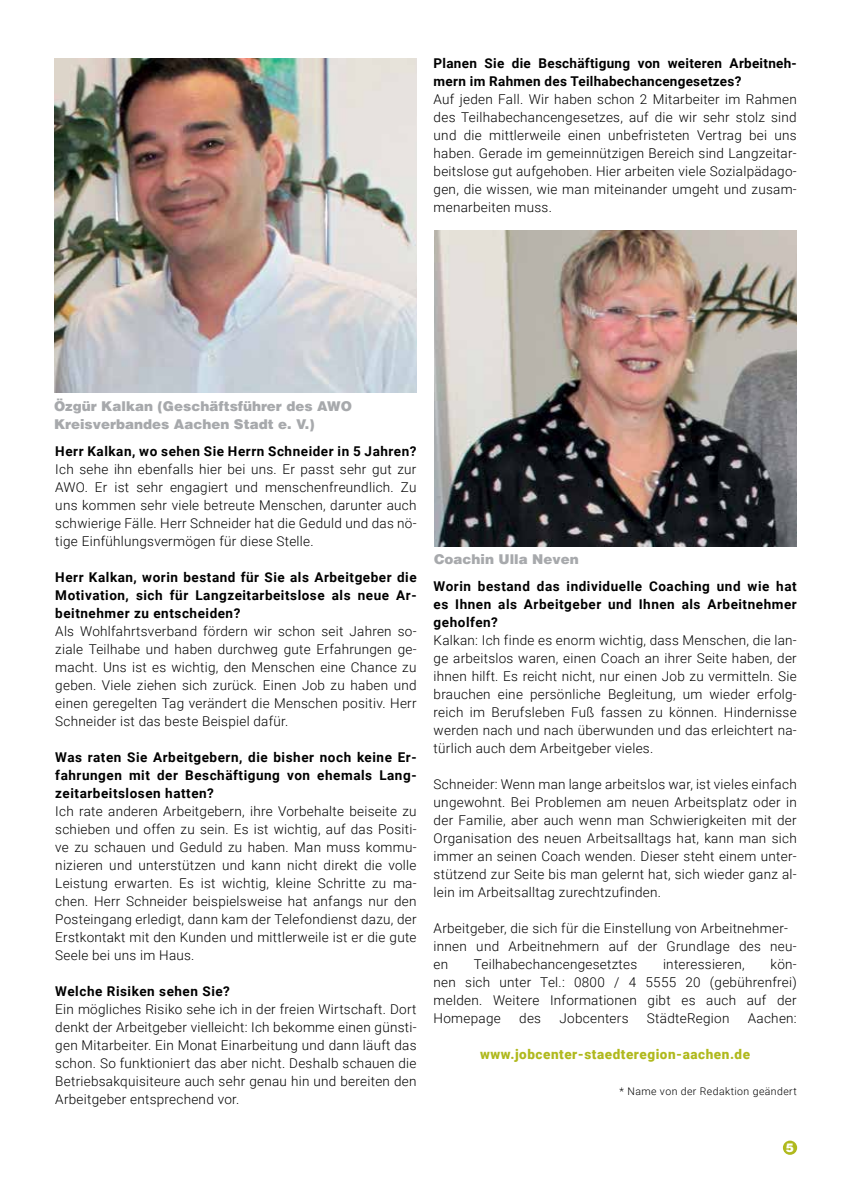
<style>
.page{position:relative;width:851px;height:1191px;background:#fff}
.page>*{position:absolute;margin:0;border:0;box-sizing:border-box;transform-origin:0 0}
.t1{font:300 13.5px/18px "Roboto";letter-spacing:.02em;color:#000;text-align:justify}
.t2{font:700 13.5px/18px "Roboto";letter-spacing:.04em;color:#000;text-align:justify}
.t3{font:700 13.5px/18px "Roboto";letter-spacing:.02em;color:#000}
.t4{font:900 13.5px/18px "Helvetica";color:#a7a9ac}
.t5{font:900 13.5px "Roboto";letter-spacing:.04em;color:#b0b91d}
.t6{font:900 12px "Helvetica";color:#fff}
.t7{font:300 10.5px "Roboto";letter-spacing:.04em;color:#000}
</style>
<div class="page">
<div style="left:782px;top:1140px;width:15px;height:14px;background:#b0b91d;border-radius:50%"></div>
<img style="left:54px;top:58px;width:362px;height:334px">
<img style="left:434px;top:230px;width:362px;height:317px">
<p class="t3" style="left:433px;top:54px;width:364px">Planen Sie die Beschäftigung von weiteren Arbeitneh&shy;mern im Rahmen des Teilhabechancengesetzes?</p>
<p class="t1" style="left:433px;top:90px;width:364px">Auf jeden Fall. Wir haben schon 2 Mitarbeiter im Rahmen des Teilhabechancengesetzes, auf die wir sehr stolz sind und die mittlerweile einen unbefristeten Vertrag bei uns haben. Gerade im gemeinnützigen Bereich sind Langzeitar&shy;beitslose gut aufgehoben. Hier arbeiten viele Sozialpädago&shy;gen, die wissen, wie man miteinander umgeht und zusam&shy;menarbeiten muss.</p>
<p class="t4" style="left:54px;top:396px;width:299px">Özgür Kalkan (Geschäftsführer des AWO<br>Kreisverbandes Aachen Stadt e. V.)</p>
<p class="t2" style="left:55px;top:441px;width:363px">Herr Kalkan, wo sehen Sie Herrn Schneider in 5 Jahren?</p>
<p class="t1" style="left:55px;top:459px;width:363px">Ich sehe ihn ebenfalls hier bei uns. Er passt sehr gut zur AWO. Er ist sehr engagiert und menschenfreundlich. Zu uns kommen sehr viele betreute Menschen, darunter auch schwierige Fälle. Herr Schneider hat die Geduld und das nö&shy;tige Einfühlungsvermögen für diese Stelle.</p>
<p class="t2" style="left:55px;top:567px;width:363px">Herr Kalkan, worin bestand für Sie als Arbeitgeber die Motivation, sich für Langzeitarbeitslose als neue Ar&shy;beitnehmer zu entscheiden?</p>
<p class="t1" style="left:55px;top:621px;width:363px">Als Wohlfahrtsverband fördern wir schon seit Jahren so&shy;ziale Teilhabe und haben durchweg gute Erfahrungen ge&shy;macht. Uns ist es wichtig, den Menschen eine Chance zu geben. Viele ziehen sich zurück. Einen Job zu haben und einen geregelten Tag verändert die Menschen positiv. Herr Schneider ist das beste Beispiel dafür.</p>
<p class="t2" style="left:55px;top:747px;width:363px">Was raten Sie Arbeitgebern, die bisher noch keine Er&shy;fahrungen mit der Beschäftigung von ehemals Lang&shy;zeitarbeitslosen hatten?</p>
<p class="t1" style="left:55px;top:801px;width:363px">Ich rate anderen Arbeitgebern, ihre Vorbehalte beiseite zu schieben und offen zu sein. Es ist wichtig, auf das Positi&shy;ve zu schauen und Geduld zu haben. Man muss kommu&shy;nizieren und unterstützen und kann nicht direkt die volle Leistung erwarten. Es ist wichtig, kleine Schritte zu ma&shy;chen. Herr Schneider beispielsweise hat anfangs nur den Posteingang erledigt, dann kam der Telefondienst dazu, der Erstkontakt mit den Kunden und mittlerweile ist er die gute Seele bei uns im Haus.</p>
<p class="t2" style="left:55px;top:981px;width:176px">Welche Risiken sehen Sie?</p>
<p class="t1" style="left:55px;top:999px;width:363px">Ein mögliches Risiko sehe ich in der freien Wirtschaft. Dort denkt der Arbeitgeber vielleicht: Ich bekomme einen günsti&shy;gen Mitarbeiter. Ein Monat Einarbeitung und dann läuft das schon. So funktioniert das aber nicht. Deshalb schauen die Betriebsakquisiteure auch sehr genau hin und bereiten den Arbeitgeber entsprechend vor.</p>
<p class="t4" style="left:434px;top:549px;width:146px">Coachin Ulla Neven</p>
<p class="t2" style="left:433px;top:576px;width:364px">Worin bestand das individuelle Coaching und wie hat es Ihnen als Arbeitgeber und Ihnen als Arbeitnehmer geholfen?</p>
<p class="t1" style="left:433px;top:630px;width:364px">Kalkan: Ich finde es enorm wichtig, dass Menschen, die lan&shy;ge arbeitslos waren, einen Coach an ihrer Seite haben, der ihnen hilft. Es reicht nicht, nur einen Job zu vermitteln. Sie brauchen eine persönliche Begleitung, um wieder erfolg&shy;reich im Berufsleben Fuß fassen zu können. Hindernisse werden nach und nach überwunden und das erleichtert na&shy;türlich auch dem Arbeitgeber vieles.</p>
<p class="t1" style="left:433px;top:774px;width:364px">Schneider: Wenn man lange arbeitslos war, ist vieles einfach ungewohnt. Bei Problemen am neuen Arbeitsplatz oder in der Familie, aber auch wenn man Schwierigkeiten mit der Organisation des neuen Arbeitsalltags hat, kann man sich immer an seinen Coach wenden. Dieser steht einem unter&shy;stützend zur Seite bis man gelernt hat, sich wieder ganz al&shy;lein im Arbeitsalltag zurechtzufinden.</p>
<p class="t1" style="left:433px;top:918px;width:364px;text-align:left">Arbeitgeber, die sich für die Einstellung von Arbeitnehmer&shy;innen und Arbeitnehmern auf der Grundlage des neu&shy;en</p>
<p class="t1" style="left:433px;top:954px;width:364px;text-indent:337px">kön&shy;nen sich unter Tel.: 0800 / 4 5555 20 (gebührenfrei) melden. Weitere Informationen gibt es auch auf der Homepage</p>
<p class="t1" style="left:473px;top:954px;width:165px">Teilhabechancengesetztes</p>
<p class="t1" style="left:663px;top:954px;width:83px">interessieren,</p>
<p class="t1" style="left:519px;top:1008px;width:23px">des</p>
<p class="t1" style="left:559px;top:1008px;width:70px">Jobcenters</p>
<p class="t1" style="left:647px;top:1008px;width:84px">StädteRegion</p>
<p class="t1" style="left:747px;top:1008px;width:50px">Aachen:</p>
<p class="t5" style="left:480px;top:1044px;width:271px">www.jobcenter-staedteregion-aachen.de</p>
<p class="t7" style="left:619px;top:1083px;width:179px">* Name von der Redaktion geändert</p>
<p class="t6" style="left:785px;top:1139px;width:10px">5</p>
</div>
